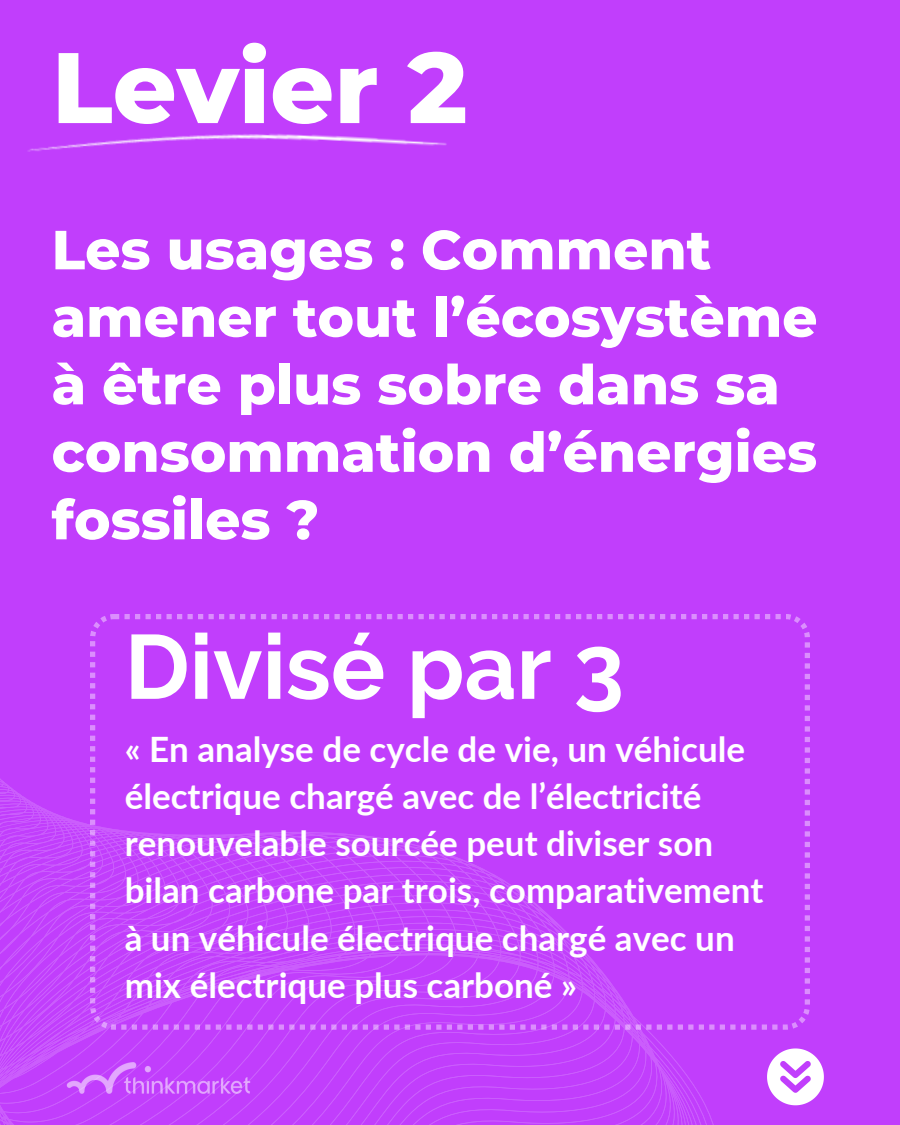
<style>
.page{position:relative;width:900px;height:1125px;background:#c13efc}
.page>*{position:absolute;margin:0;border:0;box-sizing:border-box;transform-origin:0 0}
.t1{font:800 100px "Montserrat";color:#fff}
.t2{font:700 90.7px "Raleway";color:#fff}
.t3{font:800 55px/67.5px "Montserrat";color:#fff}
.t4{font:700 35px/47.2px "Lato";color:#fff}
</style>
<div class="page">
<svg style="left:0;top:778px;width:775px;height:347px"></svg>
<svg style="left:90px;top:614px;width:720px;height:415px"></svg>
<img style="left:28px;top:133px;width:419px;height:19px">
<img style="left:63px;top:1061px;width:191px;height:33px">
<svg style="left:767px;top:1048px;width:57px;height:57px"></svg>
<h1 class="t1" style="left:52px;top:26px;width:417px">Levier 2</h1>
<h2 class="t3" style="left:52px;top:216px;width:767px">Les usages : Comment amener tout l’écosystème à être plus sobre dans sa consommation d’énergies fossiles ?</h2>
<h1 class="t2" style="left:125px;top:614px;width:501px">Divisé par 3</h1>
<p class="t4" style="left:125px;top:725px;width:640px">« En analyse de cycle de vie, un véhicule électrique chargé avec de l’électricité renouvelable sourcée peut diviser son bilan carbone par trois, comparativement à un véhicule électrique chargé avec un mix électrique plus carboné »</p>
</div>
